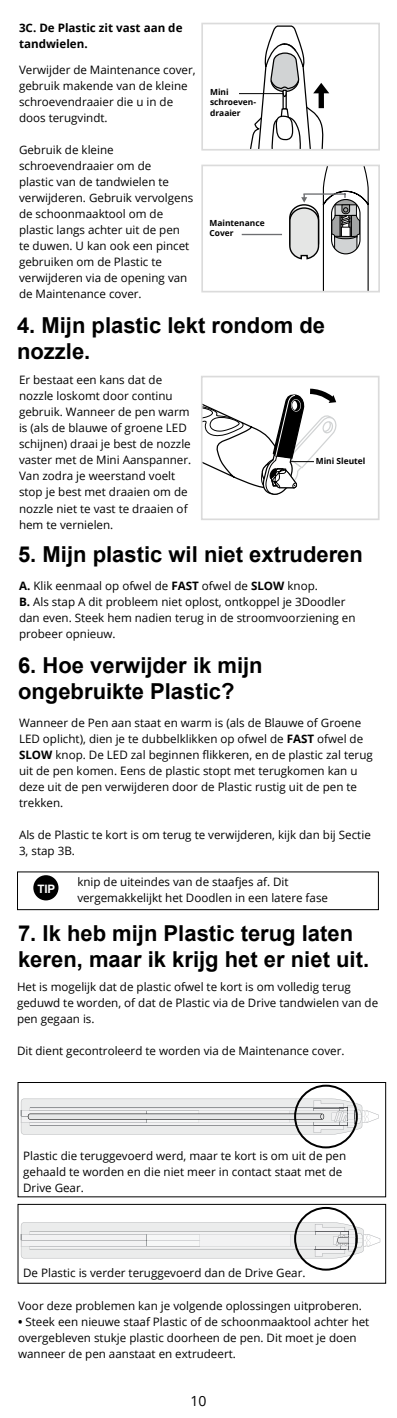
<style>
.page{position:relative;width:397px;height:1418px;background:#fff}
.page>*{position:absolute;margin:0;border:0;box-sizing:border-box;transform-origin:0 0}
.t1{font:700 22px/26px "Arial";color:#000}
.t2{font:14px "Open Sans";color:#000}
.t3{font:11.6px/16px "Open Sans";color:#000}
.t4{font:700 11.6px/16px "Open Sans";color:#000}
.t5{font:700 11.6px "Arial";color:#fff}
.t6{font:700 8.4px/10px "Open Sans";color:#000}
.s1{font-weight:700}
</style>
<div class="page">
<svg style="left:239px;top:26px;width:90px;height:122px"></svg>
<div style="left:201px;top:23px;width:179px;height:128px;border:2px solid #dbdbdb"></div>
<svg style="left:289px;top:168px;width:80px;height:121px"></svg>
<div style="left:201px;top:165px;width:179px;height:127px;border:2px solid #dbdbdb"></div>
<hr style="left:242px;top:234px;width:40px;height:1px;background:#6d6e71">
<hr style="left:239px;top:93px;width:44px;height:1px;background:#000">
<div style="left:201px;top:376px;width:178px;height:144px;border:2px solid #dbdbdb"></div>
<div style="left:17px;top:871px;width:362px;height:39px;border:1px solid #000"></div>
<svg style="left:21px;top:1098px;width:358px;height:36px"></svg>
<svg style="left:21px;top:1222px;width:359px;height:36px"></svg>
<div style="left:33px;top:875px;width:25px;height:25px;background:#000;border-radius:50%"></div>
<svg style="left:202px;top:384px;width:135px;height:112px"></svg>
<div style="left:294px;top:1084px;width:64px;height:64px;border:2px solid #000;border-radius:50%"></div>
<div style="left:294px;top:1206px;width:64px;height:64px;border:2px solid #000;border-radius:50%"></div>
<div style="left:18px;top:1081px;width:368px;height:116px;border:1px solid #000"></div>
<div style="left:18px;top:1203px;width:368px;height:80px;border:1px solid #000"></div>
<p class="t4" style="left:19px;top:21px;width:165px">3C. De Plastic zit vast aan de tandwielen.</p>
<p class="t3" style="left:19px;top:62px;width:178px">Verwijder de Maintenance cover, gebruik makende van de kleine schroevendraaier die u in de doos terugvindt.</p>
<p class="t3" style="left:19px;top:142px;width:176px">Gebruik de kleine schroevendraaier om de<br>plastic van de tandwielen te verwijderen. Gebruik vervolgens de schoonmaaktool om de plastic langs achter uit de pen te duwen. U kan ook een pincet gebruiken om de Plastic te verwijderen via de opening van de Maintenance cover.</p>
<p class="t6" style="left:210px;top:88px;width:48px">Mini schroeven&shy;draaier</p>
<p class="t6" style="left:209px;top:219px;width:57px">Maintenance<br>Cover</p>
<h1 class="t1" style="left:17px;top:315px;width:310px">4. Mijn plastic lekt rondom de nozzle.</h1>
<p class="t3" style="left:19px;top:373px;width:174px">Er bestaat een kans dat de nozzle loskomt door continu gebruik. Wanneer de pen warm is (als de blauwe of groene LED schijnen) draai je best de nozzle vaster met de Mini Aanspanner.<br>Van zodra je weerstand voelt stop je best met draaien om de nozzle niet te vast te draaien of hem te vernielen.</p>
<p class="t6" style="left:316px;top:457px;width:51px">Mini Sleutel</p>
<h1 class="t1" style="left:18px;top:543px;width:346px">5. Mijn plastic wil niet extruderen</h1>
<p class="t3" style="left:19px;top:579px;width:338px"><span class="s1">A.</span> Klik eenmaal op ofwel de <span class="s1">FAST</span> ofwel de <span class="s1">SLOW</span> knop.<br><span class="s1">B.</span> Als stap A dit probleem niet oplost, ontkoppel je 3Doodler dan even. Steek hem nadien terug in de stroomvoorziening en probeer opnieuw.</p>
<h1 class="t1" style="left:18px;top:654px;width:246px">6. Hoe verwijder ik mijn ongebruikte Plastic?</h1>
<p class="t3" style="left:19px;top:716px;width:355px">Wanneer de Pen aan staat en warm is (als de Blauwe of Groene LED oplicht), dien je te dubbelklikken op ofwel de <span class="s1">FAST</span> ofwel de <span class="s1">SLOW</span> knop. De LED zal beginnen flikkeren, en de plastic zal terug uit de pen komen. Eens de plastic stopt met terugkomen kan u deze uit de pen verwijderen door de Plastic rustig uit de pen te trekken.</p>
<p class="t3" style="left:19px;top:828px;width:353px">Als de Plastic te kort is om terug te verwijderen, kijk dan bij Sectie<br>3, stap 3B.</p>
<p class="t5" style="left:37px;top:884px;width:20px">TIP</p>
<p class="t3" style="left:77px;top:875px;width:252px">knip de uiteindes van de staafjes af. Dit vergemakkelijkt het Doodlen in een latere fase</p>
<h1 class="t1" style="left:18px;top:922px;width:352px">7. Ik heb mijn Plastic terug laten keren, maar ik krijg het er niet uit.</h1>
<p class="t3" style="left:17px;top:979px;width:363px">Het is mogelijk dat de plastic ofwel te kort is om volledig terug geduwd te worden, of dat de Plastic via de Drive tandwielen van de pen gegaan is.</p>
<p class="t3" style="left:17px;top:1043px;width:329px">Dit dient gecontroleerd te worden via de Maintenance cover.</p>
<p class="t3" style="left:23px;top:1148px;width:324px">Plastic die teruggevoerd werd, maar te kort is om uit de pen gehaald te worden en die niet meer in contact staat met de<br>Drive Gear.</p>
<p class="t3" style="left:23px;top:1265px;width:284px">De Plastic is verder teruggevoerd dan de Drive Gear.</p>
<p class="t3" style="left:18px;top:1299px;width:345px">Voor deze problemen kan je volgende oplossingen uitproberen.</p>
<p class="t3" style="left:18px;top:1315px;width:353px"><span class="s1">•</span> Steek een nieuwe staaf Plastic of de schoonmaaktool achter het overgebleven stukje plastic doorheen de pen. Dit moet je doen wanneer de pen aanstaat en extrudeert.</p>
<p class="t2" style="left:190px;top:1395px;width:18px">10</p>
</div>
